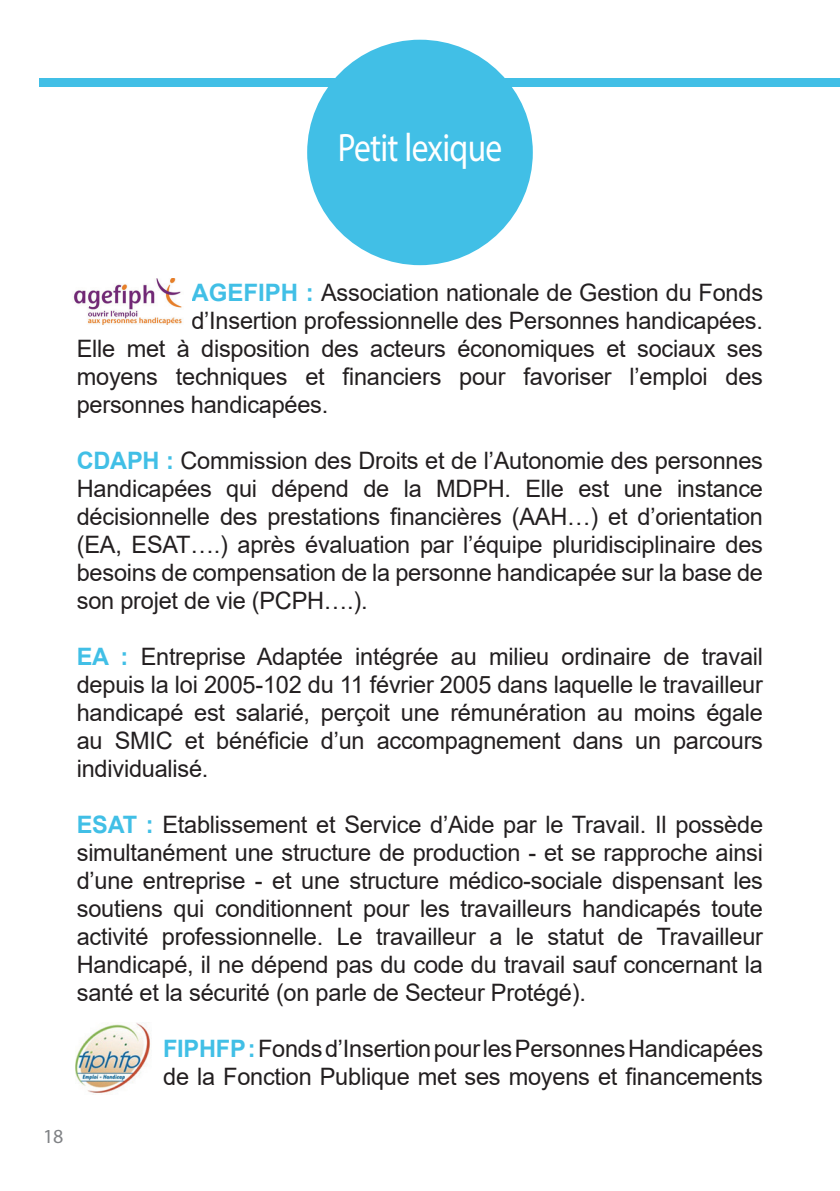
<style>
.page{position:relative;width:840px;height:1191px;background:#fff}
.page>*{position:absolute;margin:0;border:0;box-sizing:border-box;transform-origin:0 0}
.t1{font:39.8px "Myriad Pro";letter-spacing:-.02em;color:#fff;scale:.84 1}
.t2{font:24px/28px "Arial";letter-spacing:-.01em;color:#231f20;text-align:justify}
.t3{font:20px "Myriad Pro";color:#808285}
.s1{font-weight:700;color:#41bfe6}
</style>
<div class="page">
<div style="left:40px;top:78px;width:799px;height:8px;background:#41bfe6"></div>
<div style="left:307px;top:40px;width:225px;height:225px;background:#41bfe6;border-radius:50%"></div>
<img style="left:73px;top:279px;width:109px;height:46px">
<img style="left:76px;top:1022px;width:75px;height:71px">
<h1 class="t1" style="left:337px;top:123px;width:197px">Petit lexique</h1>
<p class="t2" style="left:191px;top:278px;width:573px"><span class="s1">AGEFIPH :</span> Association nationale de Gestion du Fonds</p>
<p class="t2" style="left:191px;top:306px;width:572px">d’Insertion professionnelle des Personnes handicapées.</p>
<p class="t2" style="left:77px;top:334px;width:687px">Elle met à disposition des acteurs économiques et sociaux ses</p>
<p class="t2" style="left:77px;top:362px;width:687px">moyens techniques et financiers pour favoriser l’emploi des</p>
<p class="t2" style="left:77px;top:390px;width:253px">personnes handicapées.</p>
<p class="t2" style="left:77px;top:446px;width:687px"><span class="s1">CDAPH :</span> Commission des Droits et de l’Autonomie des personnes Handicapées qui dépend de la MDPH. Elle est une instance décisionnelle des prestations financières (AAH…) et d’orientation (EA, ESAT….) après évaluation par l’équipe pluridisciplinaire des besoins de compensation de la personne handicapée sur la base de son projet de vie (PCPH….).</p>
<p class="t2" style="left:77px;top:642px;width:687px"><span class="s1">EA :</span> Entreprise Adaptée intégrée au milieu ordinaire de travail depuis la loi 2005-102 du 11 février 2005 dans laquelle le travailleur handicapé est salarié, perçoit une rémunération au moins égale au SMIC et bénéficie d’un accompagnement dans un parcours individualisé.</p>
<p class="t2" style="left:77px;top:810px;width:687px"><span class="s1">ESAT :</span> Etablissement et Service d’Aide par le Travail. Il possède simultanément une structure de production - et se rapproche ainsi d’une entreprise - et une structure médico-sociale dispensant les soutiens qui conditionnent pour les travailleurs handicapés toute activité professionnelle. Le travailleur a le statut de Travailleur Handicapé, il ne dépend pas du code du travail sauf concernant la santé et la sécurité (on parle de Secteur Protégé).</p>
<p class="t2" style="left:163px;top:1034px;width:601px"><span class="s1">FIPHFP :</span> Fonds d’Insertion pour les Personnes Handicapées de la Fonction Publique met ses moyens et financements</p>
<p class="t3" style="left:43px;top:1124px;width:22px">18</p>
</div>
